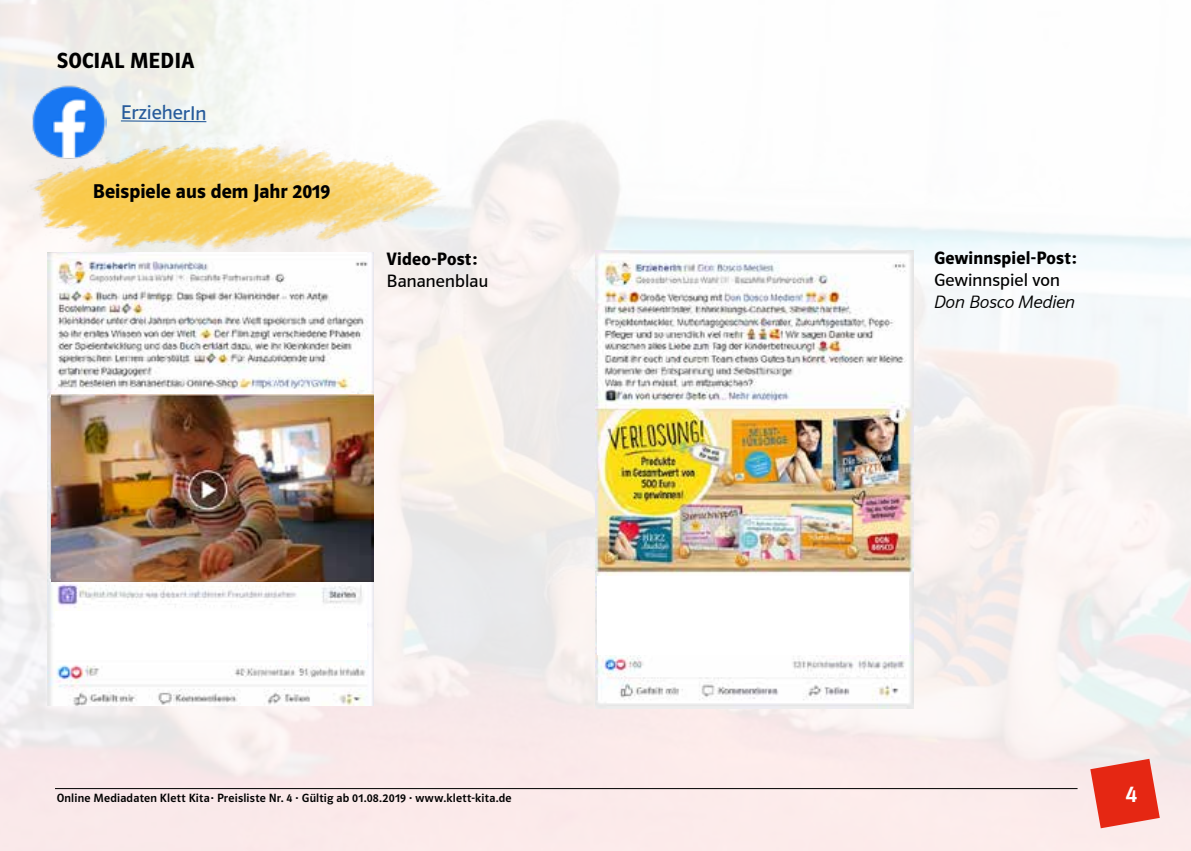
<style>
.page{position:relative;width:1191px;height:851px;background:#fff}
.page>*{position:absolute;margin:0;border:0;box-sizing:border-box;transform-origin:0 0}
.t1{font:24px "Polo ST11 K Krftg";color:#fff}
.t2{font:22px "Polo ST11 K Hfett";letter-spacing:.01em;color:#000}
.t3{font:20px "Polo ST11 K Hfett";color:#000}
.t4{font:20px "Polo ST11 K Buch";color:#275b9b}
.t5{font:18px "Polo ST11 K Hfett";letter-spacing:.01em;color:#000}
.t6{font:18px "Polo ST11 K Buch";letter-spacing:.005em;color:#000}
.t7{font:italic 18px "Polo ST11 K Leicht";letter-spacing:.005em;color:#000}
.t8{font:12px "Polo ST11 K Krftg";letter-spacing:.02em;color:#000}
</style>
<div class="page">
<img style="left:0;top:0;width:1191px;height:850px">
<svg style="left:1090px;top:758px;width:69px;height:70px;background:#e9584a"></svg>
<hr style="left:55px;top:788px;width:1022px;height:1px;background:#000">
<img style="left:21px;top:126px;width:489px;height:167px">
<svg style="left:120px;top:120px;width:87px;height:3px"></svg>
<img style="left:595px;top:250px;width:318px;height:458px">
<div style="left:597px;top:576px;width:311px;height:78px;background:#fff"></div>
<img style="left:48px;top:253px;width:325px;height:452px">
<div style="left:55px;top:611px;width:311px;height:49px;background:#fff"></div>
<img style="left:51px;top:394px;width:322px;height:187px">
<img style="left:31px;top:84px;width:76px;height:75px">
<h2 class="t2" style="left:57px;top:48px;width:139px">SOCIAL MEDIA</h2>
<h3 class="t4" style="left:121px;top:101px;width:87px;rotate:1deg">ErzieherIn</h3>
<h3 class="t3" style="left:93px;top:180px;width:239px">Beispiele aus dem Jahr 2019</h3>
<h3 class="t5" style="left:386px;top:249px;width:92px">Video-Post:</h3>
<h3 class="t6" style="left:386px;top:272px;width:103px">Bananenblau</h3>
<h3 class="t5" style="left:934px;top:248px;width:144px">Gewinnspiel-Post:</h3>
<h3 class="t6" style="left:934px;top:270px;width:127px">Gewinnspiel von</h3>
<h3 class="t7" style="left:934px;top:292px;width:143px">Don Bosco Medien</h3>
<p class="t8" style="left:57px;top:791px;width:456px">Online Mediadaten Klett Kita· Preisliste Nr. 4 · Gültig ab 01.08.2019 · www.klett-kita.de</p>
<h1 class="t1" style="left:1125px;top:780px;width:13px">4</h1>
</div>
